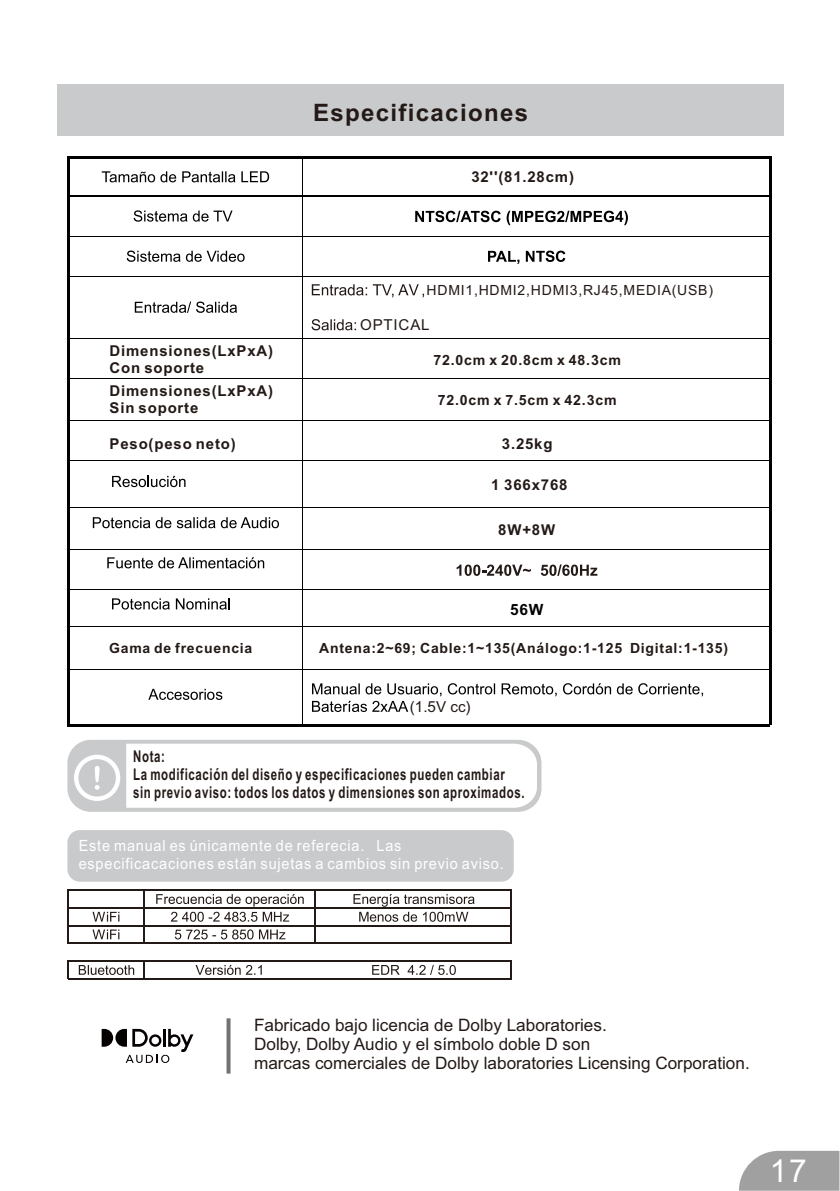
<style>
.page{position:relative;width:840px;height:1191px;background:#fff}
.page>*{position:absolute;margin:0;border:0;box-sizing:border-box;transform-origin:0 0}
.t1{font:31.6px "Arial";color:#fff}
.t2{font:700 24px "Arial";letter-spacing:.055em;color:#231916}
.t3{font:17.2px/19.2px "Arial";color:#231916}
.t4{font:700 16.2px/18.2px "Arial";letter-spacing:.055em;color:#231916;scale:.71 1}
.t5{font:15.4px/17.4px "Arial";letter-spacing:.055em;color:#fff;scale:.93 1}
.t6{font:700 15.4px "Arial";color:#000}
.t7{font:15.2px "Arial";color:#231916}
.t8{font:700 15px/16.6px "Arial";letter-spacing:.055em;color:#231916}
.t9{font:15px "Arial";letter-spacing:.055em;color:#231916}
.t10{font:700 14.2px "Arial";letter-spacing:.055em;color:#231916}
.t11{font:700 14px "Arial";letter-spacing:.055em;color:#231916}
.t12{font:14px "Arial";letter-spacing:.055em;color:#231916}
</style>
<div class="page">
<div style="left:57px;top:85px;width:726px;height:51px;background:#c9cacb"></div>
<svg style="left:102px;top:171px;width:167px;height:11px"></svg>
<hr style="left:67px;top:157px;width:704px;height:2px;background:#000">
<hr style="left:67px;top:159px;width:3px;height:36px;background:#000">
<hr style="left:302px;top:159px;width:1px;height:36px;background:#000">
<hr style="left:769px;top:159px;width:2px;height:36px;background:#000">
<svg style="left:134px;top:210px;width:98px;height:12px"></svg>
<hr style="left:70px;top:195px;width:232px;height:1px;background:#000">
<hr style="left:302px;top:195px;width:467px;height:1px;background:#000">
<hr style="left:67px;top:196px;width:3px;height:40px;background:#000">
<hr style="left:302px;top:196px;width:1px;height:40px;background:#000">
<hr style="left:769px;top:196px;width:2px;height:80px;background:#000">
<svg style="left:127px;top:250px;width:117px;height:12px"></svg>
<svg style="left:488px;top:251px;width:77px;height:13px"></svg>
<hr style="left:67px;top:236px;width:704px;height:1px;background:#000">
<hr style="left:67px;top:237px;width:3px;height:39px;background:#000">
<hr style="left:302px;top:237px;width:1px;height:39px;background:#000">
<hr style="left:67px;top:276px;width:704px;height:1px;background:#000">
<hr style="left:67px;top:277px;width:3px;height:62px;background:#000">
<hr style="left:769px;top:277px;width:2px;height:62px;background:#000">
<svg style="left:135px;top:301px;width:102px;height:12px"></svg>
<svg style="left:311px;top:319px;width:45px;height:11px"></svg>
<hr style="left:302px;top:277px;width:1px;height:61px;background:#000">
<svg style="left:93px;top:517px;width:186px;height:11px"></svg>
<hr style="left:67px;top:338px;width:704px;height:1px;background:#000">
<hr style="left:67px;top:339px;width:3px;height:81px;background:#000">
<hr style="left:302px;top:339px;width:1px;height:82px;background:#000">
<hr style="left:769px;top:339px;width:2px;height:82px;background:#000">
<svg style="left:107px;top:557px;width:157px;height:11px"></svg>
<hr style="left:67px;top:421px;width:3px;height:39px;background:#000">
<hr style="left:302px;top:421px;width:1px;height:39px;background:#000">
<hr style="left:769px;top:421px;width:2px;height:39px;background:#000">
<hr style="left:67px;top:461px;width:3px;height:39px;background:#000">
<hr style="left:769px;top:461px;width:2px;height:39px;background:#000">
<svg style="left:148px;top:689px;width:74px;height:11px"></svg>
<svg style="left:312px;top:683px;width:390px;height:29px"></svg>
<hr style="left:67px;top:462px;width:3px;height:264px;background:#000">
<hr style="left:302px;top:460px;width:1px;height:265px;background:#000">
<hr style="left:70px;top:724px;width:699px;height:2px;background:#000">
<hr style="left:769px;top:464px;width:2px;height:261px;background:#000">
<svg style="left:415px;top:211px;width:85px;height:11px"></svg>
<svg style="left:506px;top:211px;width:121px;height:14px"></svg>
<svg style="left:456px;top:564px;width:74px;height:12px"></svg>
<svg style="left:540px;top:564px;width:57px;height:12px"></svg>
<svg style="left:112px;top:598px;width:58px;height:11px"></svg>
<svg style="left:176px;top:598px;width:54px;height:11px"></svg>
<hr style="left:67px;top:420px;width:704px;height:1px;background:#000">
<hr style="left:67px;top:460px;width:704px;height:1px;background:#000">
<hr style="left:67px;top:378px;width:704px;height:1px;background:#000">
<hr style="left:67px;top:549px;width:704px;height:1px;background:#000">
<hr style="left:67px;top:589px;width:704px;height:1px;background:#000">
<hr style="left:67px;top:626px;width:704px;height:1px;background:#000">
<hr style="left:67px;top:669px;width:704px;height:1px;background:#000">
<hr style="left:67px;top:507px;width:704px;height:1px;background:#000">
<svg style="left:112px;top:476px;width:73px;height:11px"></svg>
<svg style="left:311px;top:284px;width:113px;height:13px"></svg>
<div style="left:67px;top:740px;width:474px;height:72px;background:#c9cacb;border-radius:23px"></div>
<div style="left:126px;top:743px;width:410px;height:64px;background:#fff"></div>
<svg style="left:74px;top:754px;width:46px;height:47px"></svg>
<div style="left:67px;top:830px;width:446px;height:51px;background:#c9cacb;border-radius:12px"></div>
<svg style="left:92px;top:911px;width:27px;height:10px"></svg>
<svg style="left:156px;top:894px;width:147px;height:27px"></svg>
<svg style="left:353px;top:894px;width:121px;height:27px"></svg>
<svg style="left:92px;top:929px;width:27px;height:10px"></svg>
<svg style="left:175px;top:929px;width:78px;height:10px"></svg>
<svg style="left:259px;top:929px;width:26px;height:10px"></svg>
<svg style="left:79px;top:965px;width:55px;height:10px"></svg>
<svg style="left:195px;top:965px;width:45px;height:10px"></svg>
<svg style="left:246px;top:965px;width:15px;height:9px"></svg>
<svg style="left:372px;top:965px;width:27px;height:9px"></svg>
<svg style="left:407px;top:964px;width:48px;height:11px"></svg>
<hr style="left:67px;top:889px;width:2px;height:55px;background:#231916">
<hr style="left:143px;top:891px;width:1px;height:53px;background:#231916">
<hr style="left:510px;top:891px;width:1px;height:53px;background:#231916">
<svg style="left:67px;top:960px;width:2px;height:19px"></svg>
<svg style="left:143px;top:961px;width:1px;height:17px"></svg>
<hr style="left:314px;top:891px;width:1px;height:53px;background:#231916">
<svg style="left:510px;top:961px;width:1px;height:17px"></svg>
<hr style="left:69px;top:889px;width:442px;height:2px;background:#231916">
<hr style="left:69px;top:907px;width:442px;height:1px;background:#231916">
<hr style="left:69px;top:925px;width:442px;height:1px;background:#231916">
<hr style="left:69px;top:942px;width:442px;height:2px;background:#231916">
<hr style="left:69px;top:960px;width:442px;height:1px;background:#231916">
<hr style="left:69px;top:978px;width:442px;height:1px;background:#231916">
<svg style="left:226px;top:1018px;width:4px;height:55px"></svg>
<svg style="left:102px;top:1029px;width:91px;height:34px"></svg>
<svg style="left:739px;top:1150px;width:100px;height:40px;background:#aaaaab"></svg>
<h2 class="t2" style="left:313px;top:103px;width:216px">Especificaciones</h2>
<p class="t8" style="left:471px;top:170px;width:104px">32''(81.28cm)</p>
<p class="t12" style="left:426px;top:285px;width:288px">HDMI1,HDMI2,HDMI3,RJ45,MEDIA(USB)</p>
<p class="t9" style="left:360px;top:319px;width:71px">OPTICAL</p>
<p class="t8" style="left:109px;top:344px;width:165px">Dimensiones(LxPxA)<br>Con soporte</p>
<p class="t8" style="left:109px;top:384px;width:165px">Dimensiones(LxPxA)<br>Sin soporte</p>
<p class="t8" style="left:109px;top:437px;width:128px">Peso(peso neto)</p>
<p class="t8" style="left:501px;top:437px;width:52px">3.25kg</p>
<p class="t10" style="left:433px;top:354px;width:189px">72.0cm x 20.8cm x 48.3cm</p>
<p class="t10" style="left:437px;top:394px;width:180px">72.0cm x 7.5cm x 42.3cm</p>
<p class="t8" style="left:490px;top:478px;width:78px">1 366x768</p>
<p class="t8" style="left:498px;top:522px;width:58px">8W+8W</p>
<p class="t6" style="left:509px;top:603px;width:35px">56W</p>
<p class="t11" style="left:109px;top:642px;width:145px">Gama de frecuencia</p>
<p class="t11" style="left:319px;top:642px;width:410px">Antena:2~69; Cable:1~135(Analogo:1-125 Digital:1-135)</p>
<p class="t7" style="left:409px;top:700px;width:62px">(1.5V cc)</p>
<p class="t4" style="left:133px;top:748px;width:552px">Nota:<br>La modificación del diseño y especificaciones pueden cambiar sin previo aviso: todos los datos y dimensiones son aproximados.</p>
<p class="t5" style="left:79px;top:838px;width:458px">Este manual es únicamente de referecia. Las especificacaciones están sujetas a cambios sin previo aviso.</p>
<p class="t3" style="left:254px;top:1017px;width:497px">Fabricado bajo licencia de Dolby Laboratories.<br>Dolby, Dolby Audio y el símbolo doble D son<br>marcas comerciales de Dolby laboratories Licensing Corporation.</p>
<h1 class="t1" style="left:769px;top:1159px;width:38px">17</h1>
</div>
